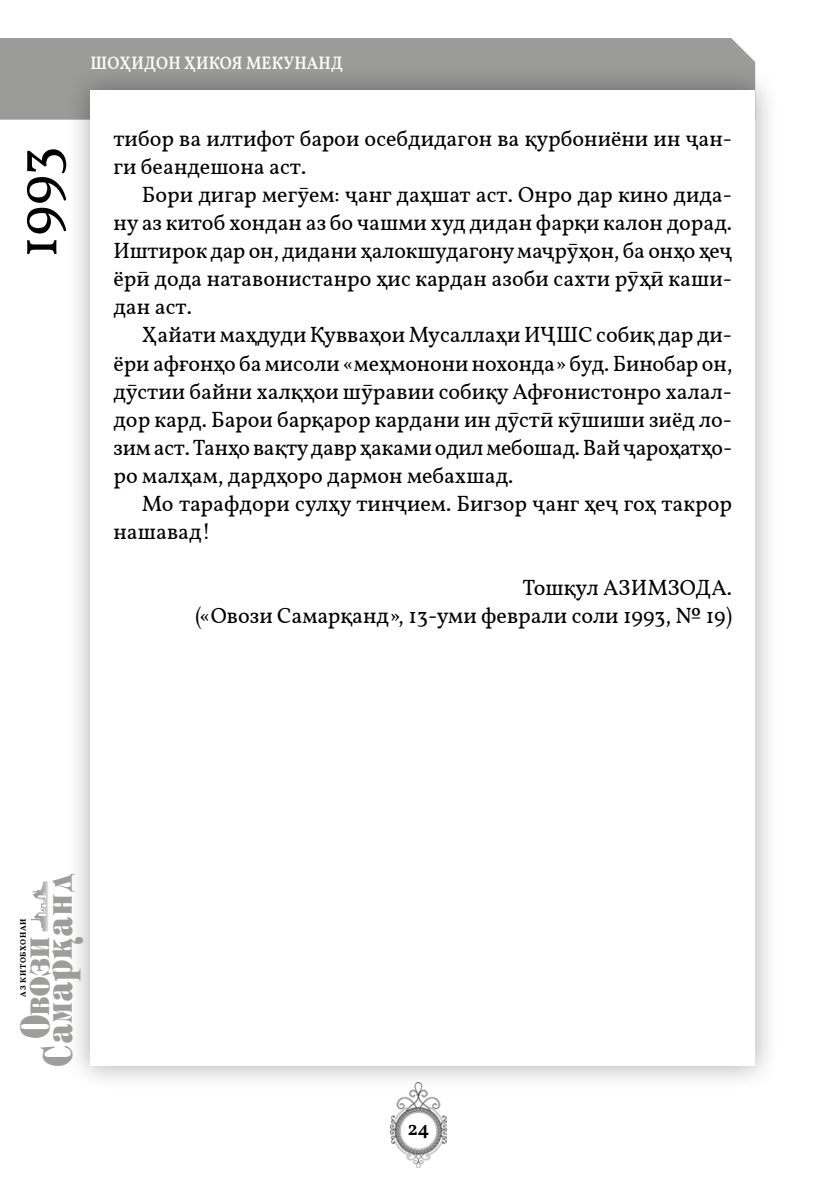
<style>
.page{position:relative;width:840px;height:1191px;background:#fff}
.page>*{position:absolute;margin:0;border:0;box-sizing:border-box;transform-origin:0 0}
.t1{font:58px "Vollkorn";color:#000}
.t2{font:56.2px "Tiffany TAD";letter-spacing:.03em;color:#9d9d9c;scale:.69 1}
.t3{font:22px/28px "Vollkorn";color:#000}
.t4{font:600 20px "Vollkorn";color:#000}
.t5{font:600 18px "Vollkorn";color:#fff;scale:.9 1}
.t6{font:700 8px "Vollkorn";letter-spacing:.09em;color:#000}
</style>
<div class="page">
<div style="left:0;top:38px;width:754px;height:82px;background:#9b9b9a"></div>
<div style="left:66px;top:66px;width:713px;height:1024px;background:#000;opacity:.33"></div>
<div style="left:90px;top:90px;width:664px;height:975px;background:#fff"></div>
<img style="left:390px;top:1082px;width:56px;height:85px">
<svg style="left:31px;top:881px;width:17px;height:50px"></svg>
<h1 class="t1" style="left:-6px;top:258px;width:113px;rotate:-90deg">1993</h1>
<p class="t5" style="left:90px;top:50px;width:34px">Шоҳидон</p>
<p class="t5" style="left:184px;top:50px;width:14px">ҳикоя</p>
<p class="t5" style="left:246px;top:50px;width:15px">мекунанд</p>
<p class="t3" style="left:113px;top:125px;width:619px">тибор ва илтифот барои осебдидагон ва қурбониёни ин ҷан&shy;ги беандешона аст.</p>
<p class="t3" style="left:113px;top:181px;width:620px;text-align:justify;text-indent:28px">Бори дигар мегӯем: ҷанг даҳшат аст. Онро дар кино дида&shy;ну аз китоб хондан аз бо чашми худ дидан фарқи калон дорад.<br>Иштирок дар он, дидани ҳалокшудагону маҷрӯҳон, ба онҳо ҳеҷ ёрӣ дода натавонистанро ҳис кардан азоби сахти рӯҳӣ каши&shy;дан аст.</p>
<p class="t3" style="left:113px;top:321px;width:620px;text-align:justify;text-indent:28px">Ҳайати маҳдуди Қувваҳои Мусаллаҳи ИҶШС собиқ дар ди&shy;ёри афғонҳо ба мисоли «меҳмонони нохонда» буд. Бинобар он, дӯстии байни халқҳои шӯравии собиқу Афғонистонро халал&shy;дор кард. Барои барқарор кардани ин дӯстӣ кӯшиши зиёд ло&shy;зим аст. Танҳо вақту давр ҳаками одил мебошад. Вай ҷароҳатҳо&shy;ро малҳам, дардҳоро дармон мебахшад.</p>
<p class="t3" style="left:113px;top:489px;width:619px;text-indent:28px">Мо тарафдори сулҳу тинҷием. Бигзор ҷанг ҳеҷ гоҳ такрор нашавад!</p>
<p class="t3" style="left:195px;top:573px;width:538px;text-align:right">Тошқул АЗИМЗОДА.<br>(«Овози Самарқанд», 13-уми феврали соли 1993, № 19)</p>
<h2 class="t2" style="left:27px;top:1065px;width:279px;rotate:-90deg">Самаріанд</h2>
<p class="t6" style="left:17px;top:996px;width:80px;rotate:-90deg">АЗ КИТОБХОНАИ</p>
<h2 class="t2" style="left:4px;top:1038px;width:149px;rotate:-90deg">Овози</h2>
<p class="t4" style="left:407px;top:1113px;width:24px">24</p>
</div>
